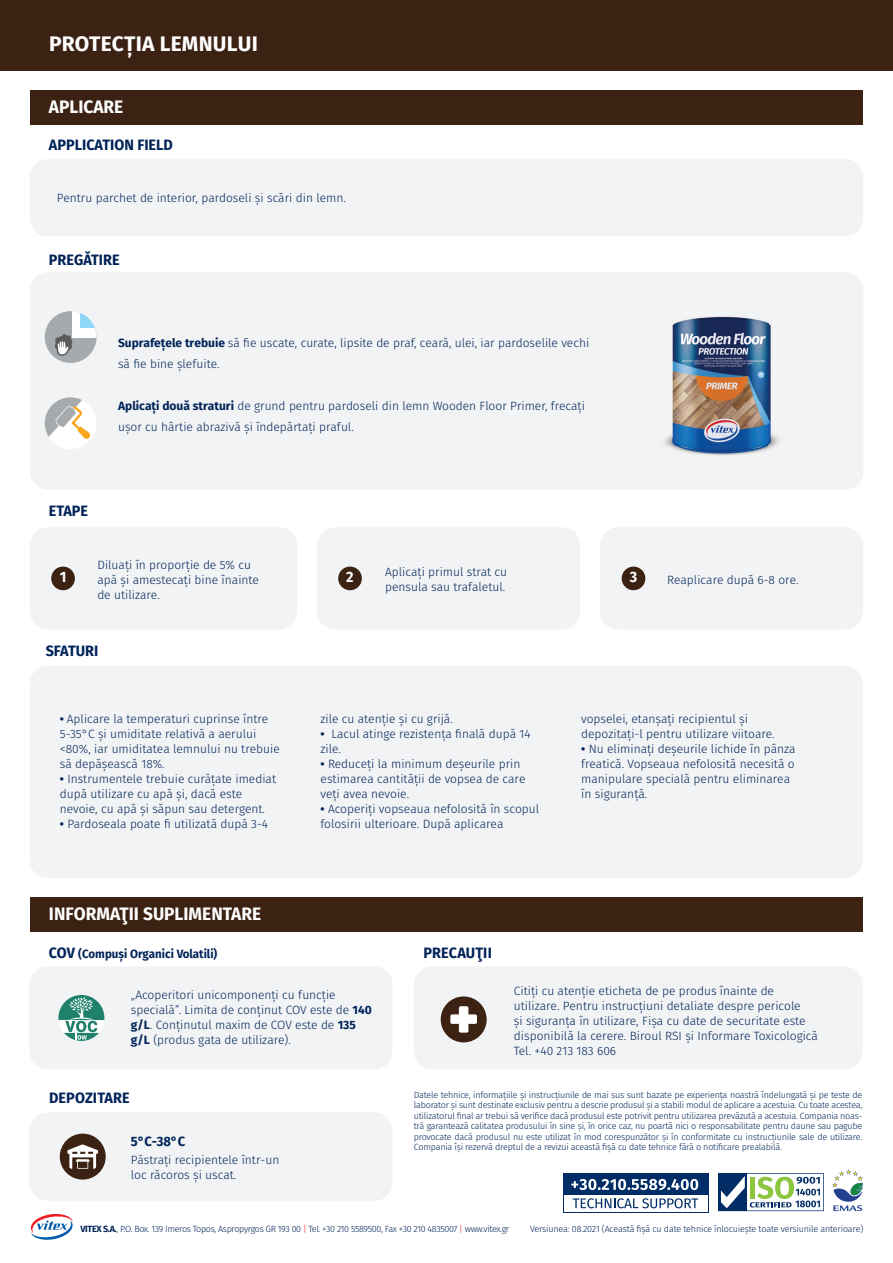
<style>
.page{position:relative;width:893px;height:1263px;background:#fff}
.page>*{position:absolute;margin:0;border:0;box-sizing:border-box;transform-origin:0 0}
.t1{font:700 21px "Fira Sans";letter-spacing:.01em;color:#fff}
.t2{font:700 18px "Fira Sans";color:#fff;scale:.96 1}
.t3{font:700 15px "Fira Sans";color:#002359;scale:.96 1}
.t4{font:700 15px "Fira Sans";color:#fff;scale:.96 1}
.t5{font:700 13.5px "Fira Sans";color:#002359;scale:.96 1}
.t6{font:300 12px/15px "Fira Sans";color:#002359}
.t7{font:700 12px "Fira Sans";color:#002359;scale:.96 1}
.t8{font:300 9px/10.5px "Fira Sans";letter-spacing:-.025em;color:#002359;text-align:justify}
.s1{font-weight:700}
.s2{font-size:15px}
.s3{color:#ee1d23}
</style>
<div class="page">
<div style="left:30px;top:90px;width:833px;height:34px;background:#3b2213"></div>
<div style="left:30px;top:159px;width:833px;height:77px;background:#f2f3f4;border-radius:18px"></div>
<div style="left:30px;top:272px;width:833px;height:218px;background:#f2f3f4;border-radius:18px"></div>
<div style="left:30px;top:666px;width:833px;height:212px;background:#f2f3f4;border-radius:18px"></div>
<div style="left:30px;top:527px;width:267px;height:102px;background:#f2f3f4;border-radius:18px"></div>
<div style="left:317px;top:527px;width:263px;height:102px;background:#f2f3f4;border-radius:18px"></div>
<div style="left:600px;top:527px;width:263px;height:102px;background:#f2f3f4;border-radius:18px"></div>
<div style="left:338px;top:567px;width:24px;height:23px;background:#3b2213;border-radius:50%"></div>
<div style="left:622px;top:567px;width:23px;height:23px;background:#3b2213;border-radius:50%"></div>
<div style="left:0;top:0;width:893px;height:70px;background:#3b2213"></div>
<svg style="left:45px;top:397px;width:51px;height:52px"></svg>
<div style="left:45px;top:311px;width:52px;height:52px;background:#a7aaac;border-radius:26px"></div>
<div style="left:73px;top:311px;width:24px;height:27px;background:#fff"></div>
<svg style="left:80px;top:311px;width:17px;height:17px"></svg>
<svg style="left:55px;top:334px;width:18px;height:22px"></svg>
<div style="left:51px;top:567px;width:24px;height:23px;background:#3b2213;border-radius:50%"></div>
<img style="left:664px;top:316px;width:115px;height:140px">
<div style="left:30px;top:897px;width:833px;height:34px;background:#3b2213"></div>
<div style="left:30px;top:966px;width:362px;height:103px;background:#f2f3f4;border-radius:18px"></div>
<div style="left:414px;top:966px;width:449px;height:103px;background:#f2f3f4;border-radius:18px"></div>
<svg style="left:58px;top:995px;width:46px;height:46px"></svg>
<div style="left:30px;top:1112px;width:362px;height:89px;background:#f2f3f4;border-radius:18px"></div>
<div style="left:60px;top:1133px;width:46px;height:46px;background:#3b2213;border-radius:50%"></div>
<svg style="left:67px;top:1144px;width:31px;height:25px"></svg>
<div style="left:441px;top:996px;width:46px;height:46px;background:#3b2213;border-radius:50%"></div>
<svg style="left:450px;top:1006px;width:27px;height:27px"></svg>
<svg style="left:718px;top:1173px;width:106px;height:38px"></svg>
<svg style="left:832px;top:1169px;width:31px;height:42px"></svg>
<div style="left:563px;top:1173px;width:145px;height:39px;background:#002d66"></div>
<div style="left:564px;top:1195px;width:143px;height:16px;background:#fff"></div>
<svg style="left:573px;top:1198px;width:125px;height:10px"></svg>
<svg style="left:571px;top:1179px;width:127px;height:11px"></svg>
<svg style="left:30px;top:1213px;width:43px;height:27px"></svg>
<h1 class="t1" style="left:49px;top:29px;width:210px">PROTECȚIA LEMNULUI</h1>
<h2 class="t2" style="left:49px;top:94px;width:79px">APLICARE</h2>
<p class="t3" style="left:49px;top:134px;width:131px">APPLICATION FIELD</p>
<p class="t6" style="left:57px;top:191px;width:291px">Pentru parchet de interior, pardoseli și scări din lemn.</p>
<p class="t3" style="left:49px;top:249px;width:75px">PREGĂTIRE</p>
<p class="t6" style="left:118px;top:333px;width:473px;line-height:21px"><span class="s1">Suprafețele trebuie</span> să fie uscate, curate, lipsite de praf, ceară, ulei, iar pardoselile vechi să fie bine șlefuite.</p>
<p class="t6" style="left:118px;top:396px;width:468px;line-height:21px"><span class="s1">Αplicați două straturi</span> de grund pentru pardoseli din lemn Wooden Floor Primer, frecați ușor cu hârtie abrazivă și îndepărtați praful.</p>
<p class="t3" style="left:49px;top:500px;width:42px">ETAPE</p>
<p class="t4" style="left:60px;top:567px;width:8px">1</p>
<p class="t6" style="left:97px;top:558px;width:163px">Diluați în proporție de 5% cu apă și amestecați bine înainte de utilizare.</p>
<p class="t6" style="left:385px;top:565px;width:124px">Aplicați primul strat cu pensula sau trafaletul.</p>
<p class="t6" style="left:667px;top:573px;width:133px">Reaplicare după 6-8 ore.</p>
<p class="t4" style="left:346px;top:567px;width:9px">2</p>
<p class="t4" style="left:630px;top:567px;width:9px">3</p>
<p class="t3" style="left:46px;top:640px;width:56px">SFATURI</p>
<p class="t6" style="left:60px;top:712px;width:221px"><span class="s1">•</span> Aplicare la temperaturi cuprinse între 5-35°C și umiditate relativă a aerului &lt;80%, iar umiditatea lemnului nu trebuie să depășească 18%.</p>
<p class="t6" style="left:60px;top:772px;width:218px"><span class="s1">•</span> Instrumentele trebuie curățate imediat după utilizare cu apă și, dacă este nevoie, cu apă și săpun sau detergent.</p>
<p class="t6" style="left:60px;top:817px;width:210px"><span class="s1">•</span> Pardoseala poate fi utilizată după 3-4</p>
<h2 class="t2" style="left:49px;top:901px;width:222px">INFORMAŢII SUPLIMENTARE</h2>
<p class="t6" style="left:321px;top:712px;width:134px">zile cu atenție și cu grijă.</p>
<p class="t6" style="left:321px;top:727px;width:212px"><span class="s1">•</span> Lacul atinge rezistența finală după 14 zile.</p>
<p class="t6" style="left:321px;top:757px;width:206px"><span class="s1">•</span> Reduceți la minimum deșeurile prin estimarea cantității de vopsea de care veți avea nevoie.</p>
<p class="t6" style="left:321px;top:802px;width:220px"><span class="s1">•</span> Acoperiți vopseaua nefolosită în scopul folosirii ulterioare. După aplicarea</p>
<p class="t7" style="left:49px;top:945px;width:177px"><span class="s2">COV</span> (Compuși Organici Volatili)</p>
<p class="t3" style="left:423px;top:943px;width:73px">PRECAUŢII</p>
<p class="t6" style="left:581px;top:712px;width:195px">vopselei, etanșați recipientul și depozitați-l pentru utilizare viitoare.</p>
<p class="t6" style="left:581px;top:742px;width:216px"><span class="s1">•</span> Nu eliminați deșeurile lichide în pânza freatică. Vopseaua nefolosită necesită o manipulare specială pentru eliminarea în siguranță.</p>
<p class="t6" style="left:131px;top:988px;width:243px">„Acoperitori unicomponenți cu funcție specială”. Limita de conținut COV este de <span class="s1">140 g/L</span>. Conținutul maxim de COV este de <span class="s1">135 g/L</span> (produs gata de utilizare).</p>
<p class="t3" style="left:49px;top:1087px;width:85px">DEPOZITARE</p>
<p class="t5" style="left:131px;top:1132px;width:58px">5°C-38°C</p>
<p class="t6" style="left:131px;top:1153px;width:150px">Păstrați recipientele într-un loc răcoros și uscat.</p>
<p class="t6" style="left:514px;top:984px;width:306px">Citiți cu atenție eticheta de pe produs înainte de utilizare. Pentru instrucțiuni detaliate despre pericole<br>și siguranța în utilizare, Fișa cu date de securitate este disponibilă la cerere. Biroul RSI și Informare Toxicologică Tel. +40 213 183 606</p>
<p class="t8" style="left:414px;top:1090px;width:450px">Datele tehnice, informațiile și instrucțiunile de mai sus sunt bazate pe experiența noastră îndelungată și pe teste de laborator și sunt destinate exclusiv pentru a descrie produsul și a stabili modul de aplicare a acestuia. Cu toate acestea, utilizatorul final ar trebui să verifice dacă produsul este potrivit pentru utilizarea prevăzută a acestuia. Compania noas&shy;tră garantează calitatea produsului în sine și, în orice caz, nu poartă nici o responsabilitate pentru daune sau pagube provocate dacă produsul nu este utilizat în mod corespunzător și în conformitate cu instrucțiunile sale de utilizare.<br>Compania își rezervă dreptul de a revizui această fișă cu date tehnice fără o notificare prealabilă.</p>
<p class="t8" style="left:81px;top:1225px;width:430px"><span class="s1">VITEX S.A.</span>, P.O. Box. 139 Imeros Topos, Aspropyrgos GR 193 00 <span class="s3">|</span> Τel. +30 210 5589500, Fax +30 210 4835007 <span class="s3">|</span> www.vitex.gr</p>
<p class="t8" style="left:530px;top:1225px;width:335px">Versiunea: 08.2021 (Această fișă cu date tehnice înlocuiește toate versiunile anterioare)</p>
</div>
